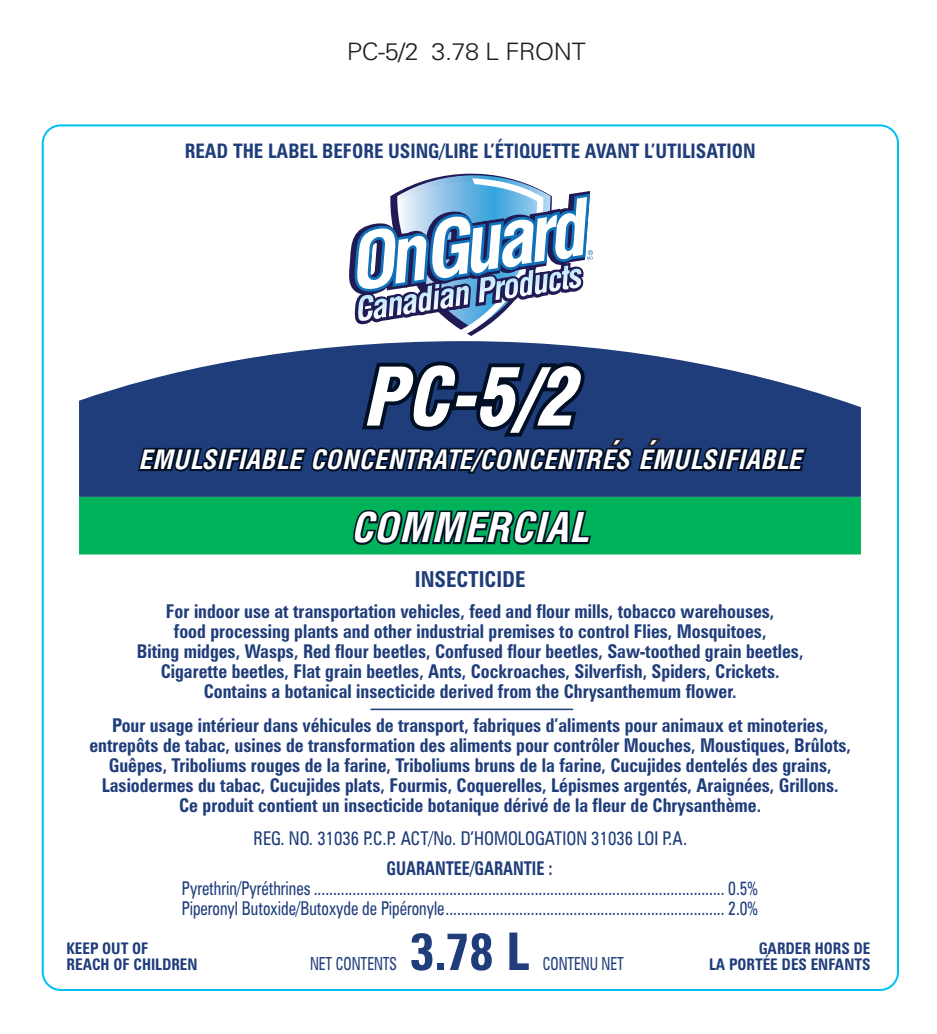
<style>
.page{position:relative;width:937px;height:1034px;background:#fff}
.page>*{position:absolute;margin:0;border:0;box-sizing:border-box;transform-origin:0 0}
.t1{font:italic 700 76.6px "Arena Condensed";color:#fff;scale:.96 1}
.t2{font:700 condensed 52px "Zurich BT";color:#1f3d7b}
.t3{font:italic 700 40px "Arena Condensed";letter-spacing:.025em;color:#fff}
.t4{font:italic 700 26px "Arena Condensed";letter-spacing:.02em;color:#fff}
.t5{font:300 24px "Univers";letter-spacing:-.02em;color:#231f20;scale:1.05 1}
.t6{font:700 condensed 22px "Zurich BT";color:#1f3d7b;scale:.95 1}
.t7{font:700 condensed 20px "Zurich BT";color:#1f3d7b;scale:.95 1}
.t8{font:700 condensed 19px/20px "Zurich BT";color:#1f3d7b;text-align:center;scale:.95 1}
.t9{font:condensed 19px/20px "Zurich BT";color:#1f3d7b;scale:.85 1}
.t10{font:condensed 19px "Zurich BT";color:#1f3d7b;scale:.92 1}
.t11{font:700 condensed 19px "Zurich BT";color:#1f3d7b;scale:.85 1}
.t12{font:condensed 18px "Zurich BT";color:#1f3d7b;scale:.8 1}
.t13{font:700 condensed 16px/16px "Zurich BT";color:#1f3d7b;scale:.95 1}
</style>
<div class="page">
<svg style="left:349px;top:174px;width:244px;height:162px"></svg>
<div style="left:79px;top:497px;width:782px;height:57px;background:#00b259"></div>
<svg style="left:79px;top:341px;width:782px;height:156px;fill:#1f3d7b"></svg>
<hr style="left:371px;top:708px;width:201px;height:2px;background:#1f3d7b">
<svg style="left:136px;top:355px;width:673px;height:190px"></svg>
<p class="t5" style="left:347px;top:37px;width:229px">PC-5/2 3.78 L FRONT</p>
<p class="t7" style="left:185px;top:139px;width:602px">READ THE LABEL BEFORE USING/LIRE L’ÉTIQUETTE AVANT L’UTILISATION</p>
<h1 class="t1" style="left:363px;top:359px;width:220px">PC-5/2</h1>
<h3 class="t4" style="left:139px;top:447px;width:664px">EMULSIFIABLE CONCENTRATE/CONCENTRES EMULSIFIABLE</h3>
<h3 class="t3" style="left:350px;top:508px;width:240px">COMMERCIAL</h3>
<p class="t6" style="left:415px;top:566px;width:118px">INSECTICIDE</p>
<p class="t8" style="left:137px;top:601px;width:703px">For indoor use at transportation vehicles, feed and flour mills, tobacco warehouses,<br>food processing plants and other industrial premises to control Flies, Mosquitoes,<br>Biting midges, Wasps, Red flour beetles, Confused flour beetles, Saw-toothed grain beetles, Cigarette beetles, Flat grain beetles, Ants, Cockroaches, Silverfish, Spiders, Crickets.<br>Contains a botanical insecticide derived from the Chrysanthemum flower.</p>
<p class="t8" style="left:89px;top:715px;width:803px">Pour usage intérieur dans véhicules de transport, fabriques d’aliments pour animaux et minoteries, entrepôts de tabac, usines de transformation des aliments pour contrôler Mouches, Moustiques, Brûlots, Guêpes, Triboliums rouges de la farine, Triboliums bruns de la farine, Cucujides dentelés des grains, Lasiodermes du tabac, Cucujides plats, Fourmis, Coquerelles, Lépismes argentés, Araignées, Grillons.<br>Ce produit contient un insecticide botanique dérivé de la fleur de Chrysanthème.</p>
<p class="t10" style="left:253px;top:826px;width:473px">REG. NO. 31036 P.C.P. ACT/No. D’HOMOLOGATION 31036 LOI P.A.</p>
<p class="t11" style="left:386px;top:856px;width:197px">GUARANTEE/GARANTIE :</p>
<p class="t9" style="left:182px;top:877px;width:679px">Pyrethrin/Pyréthrines .......................................................................................................... 0.5%<br>Piperonyl Butoxide/Butoxyde de Pipéronyle........................................................................ 2.0%</p>
<h2 class="t2" style="left:409px;top:919px;width:122px">3.78 L</h2>
<p class="t13" style="left:67px;top:940px;width:139px">KEEP OUT OF<br>REACH OF CHILDREN</p>
<p class="t13" style="left:709px;top:940px;width:171px;text-align:right">GARDER HORS DE<br>LA PORTÉE DES ENFANTS</p>
<p class="t12" style="left:310px;top:952px;width:110px">NET CONTENTS</p>
<p class="t12" style="left:543px;top:952px;width:103px">CONTENU NET</p>
</div>
